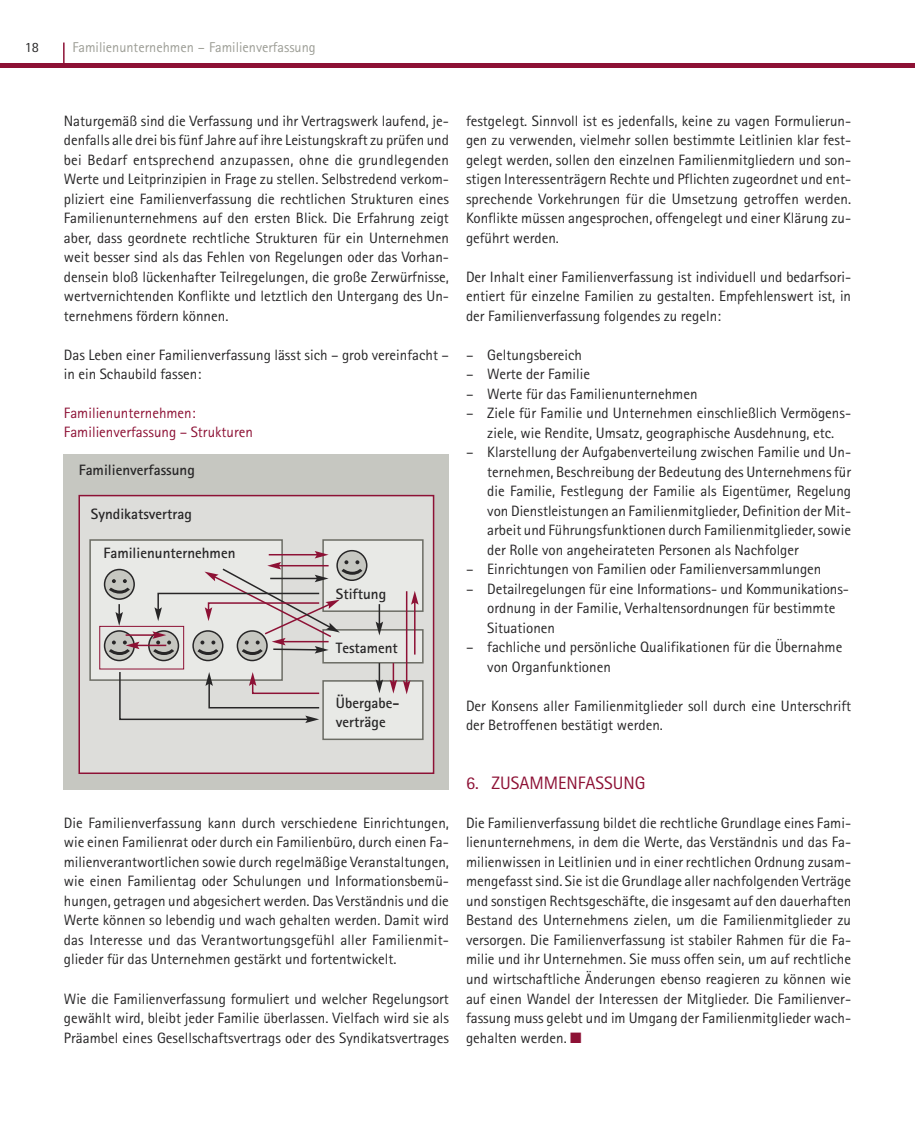
<style>
.page{position:relative;width:915px;height:1127px;background:#fff}
.page>*{position:absolute;margin:0;border:0;box-sizing:border-box;transform-origin:0 0}
.t1{font:18px "Rotis Sans Serif";color:#8d1135}
.t2{font:15px/19.5px "Rotis Sans Serif";color:#272627;text-align:justify}
.t3{font:700 15px/19.5px "Rotis Sans Serif";color:#272627}
.t4{font:15px/19.5px "Rotis Sans Serif";color:#8d1135}
.t5{font:14.25px "Rotis Sans Serif";color:#9c9d95}
.t6{font:14.25px "Rotis Sans Serif";color:#272627}
.s1{color:#8d1135}
</style>
<div class="page">
<hr style="left:0;top:64px;width:914px;height:4px;background:#8d1135">
<hr style="left:63px;top:43px;width:2px;height:21px;background:#8d1135">
<div style="left:64px;top:454px;width:385px;height:335px;background:#c6c7c1"></div>
<div style="left:80px;top:496px;width:352px;height:276px;background:#ddddda"></div>
<div style="left:78px;top:495px;width:356px;height:279px;border:2px solid #8d1135"></div>
<div style="left:91px;top:541px;width:190px;height:138px;background:#e8e9e6"></div>
<div style="left:89px;top:539px;width:194px;height:142px;border:2px solid #6c6d65"></div>
<div style="left:324px;top:541px;width:98px;height:69px;background:#e8e9e6"></div>
<div style="left:322px;top:539px;width:101px;height:73px;border:2px solid #6c6d65"></div>
<div style="left:324px;top:630px;width:98px;height:32px;background:#e8e9e6"></div>
<div style="left:322px;top:629px;width:101px;height:34px;border:2px solid #6c6d65"></div>
<div style="left:324px;top:682px;width:98px;height:56px;background:#e8e9e6"></div>
<div style="left:322px;top:680px;width:101px;height:60px;border:2px solid #6c6d65"></div>
<div style="left:99px;top:626px;width:85px;height:43px;border:1px solid #8d1135"></div>
<hr style="left:378px;top:604px;width:2px;height:20px;background:#272627">
<svg style="left:375px;top:621px;width:8px;height:14px"></svg>
<svg style="left:375px;top:663px;width:8px;height:30px"></svg>
<svg style="left:389px;top:663px;width:8px;height:31px"></svg>
<hr style="left:406px;top:591px;width:1px;height:92px;background:#8d1135">
<svg style="left:403px;top:680px;width:7px;height:14px"></svg>
<hr style="left:414px;top:602px;width:1px;height:52px;background:#8d1135">
<svg style="left:411px;top:591px;width:7px;height:14px"></svg>
<svg style="left:118px;top:670px;width:202px;height:53px"></svg>
<svg style="left:104px;top:550px;width:263px;height:111px"></svg>
<p class="t6" style="left:25px;top:43px;width:16px">18</p>
<p class="t5" style="left:72px;top:43px;width:245px">Familienunternehmen – Familienverfassung</p>
<p class="t2" style="left:64px;top:112px;width:386px">Naturgemäß sind die Verfassung und ihr Vertragswerk laufend, je&shy;denfalls alle drei bis fünfJahre auf ihre Leistungskraft zu prüfen und bei Bedarf entsprechend anzupassen, ohne die grundlegenden Werte und Leitprinzipien in Frage zu stellen. Selbstredend verkom&shy;pliziert eine Familienverfassung die rechtlichen Strukturen eines Familienunternehmens auf den ersten Blick. Die Erfahrung zeigt aber, dass geordnete rechtliche Strukturen für ein Unternehmen weit besser sind als das Fehlen von Regelungen oder das Vorhan&shy;densein bloß lückenhafter Teilregelungen, die große Zerwürfnisse, wertvernichtenden Konflikte und letztlich den Untergang des Un&shy;ternehmens fördern können.</p>
<p class="t2" style="left:64px;top:346px;width:386px">Das Leben einer Familienverfassung lässt sich – grob vereinfacht – in ein Schaubild fassen:</p>
<p class="t4" style="left:64px;top:404px;width:190px">Familienunternehmen:<br>Familienverfassung – Strukturen</p>
<p class="t3" style="left:79px;top:462px;width:118px">Familienverfassung</p>
<p class="t3" style="left:91px;top:505px;width:103px">Syndikatsvertrag</p>
<p class="t3" style="left:103px;top:545px;width:133px">Familienunternehmen</p>
<p class="t3" style="left:336px;top:585px;width:52px">Stiftung</p>
<p class="t3" style="left:336px;top:639px;width:63px">Testament</p>
<p class="t3" style="left:336px;top:694px;width:65px">Übergabe&shy;verträge</p>
<p class="t2" style="left:64px;top:814px;width:386px">Die Familienverfassung kann durch verschiedene Einrichtungen, wie einen Familienrat oder durch ein Familienbüro, durch einen Fa&shy;milienverantwortlichen sowie durch regelmäßige Veranstaltungen, wie einen Familientag oder Schulungen und Informationsbemü&shy;hungen, getragen und abgesichert werden. Das Verständnis und die Werte können so lebendig und wach gehalten werden. Damit wird das Interesse und das Verantwortungsgefühl aller Familienmit&shy;glieder für das Unternehmen gestärkt und fortentwickelt.</p>
<p class="t2" style="left:64px;top:990px;width:386px">Wie die Familienverfassung formuliert und welcher Regelungsort gewählt wird, bleibt jeder Familie überlassen. Vielfach wird sie als Präambel eines Gesellschaftsvertrags oder des Syndikatsvertrages</p>
<p class="t2" style="left:466px;top:112px;width:386px">festgelegt. Sinnvoll ist es jedenfalls, keine zu vagen Formulierun&shy;gen zu verwenden, vielmehr sollen bestimmte Leitlinien klar fest&shy;gelegt werden, sollen den einzelnen Familienmitgliedern und son&shy;stigen Interessenträgern Rechte und Pflichten zugeordnet und ent&shy;sprechende Vorkehrungen für die Umsetzung getroffen werden.<br>Konflikte müssen angesprochen, offengelegt und einer Klärung zu&shy;geführt werden.</p>
<p class="t2" style="left:466px;top:268px;width:386px">Der Inhalt einer Familienverfassung ist individuell und bedarfsori&shy;entiert für einzelne Familien zu gestalten. Empfehlenswert ist, in der Familienverfassung folgendes zu regeln:</p>
<p class="t2" style="left:466px;top:346px;width:117px">– Geltungsbereich</p>
<p class="t2" style="left:466px;top:366px;width:126px">– Werte der Familie</p>
<p class="t2" style="left:466px;top:385px;width:233px">– Werte für das Familienunternehmen</p>
<p class="t2" style="left:466px;top:405px;width:386px;text-align:center">– Ziele für Familie und Unternehmen einschließlich Vermögens&shy;ziele, wie Rendite, Umsatz, geographische Ausdehnung, etc.</p>
<p class="t2" style="left:487px;top:444px;width:365px;text-indent:-21px">– Klarstellung der Aufgabenverteilung zwischen Familie und Un&shy;ternehmen, Beschreibung der Bedeutung des Unternehmens für die Familie, Festlegung der Familie als Eigentümer, Regelung von Dienstleistungen an Familienmitglieder, Definition der Mit&shy;arbeit und Führungsfunktionen durch Familienmitglieder, sowie der Rolle von angeheirateten Personen als Nachfolger</p>
<p class="t2" style="left:466px;top:561px;width:357px">– Einrichtungen von Familien oder Familienversammlungen</p>
<p class="t2" style="left:487px;top:580px;width:363px;text-align:left;text-indent:-21px">– Detailregelungen für eine Informations- und Kommunikations&shy;ordnung in der Familie, Verhaltensordnungen für bestimmte<br>Situationen</p>
<p class="t2" style="left:487px;top:639px;width:356px;text-indent:-21px">– fachliche und persönliche Qualifikationen für die Übernahme von Organfunktionen</p>
<p class="t2" style="left:466px;top:697px;width:386px">Der Konsens aller Familienmitglieder soll durch eine Unterschrift der Betroffenen bestätigt werden.</p>
<p class="t1" style="left:466px;top:776px;width:181px">6. ZUSAMMENFASSUNG</p>
<p class="t2" style="left:466px;top:814px;width:386px">Die Familienverfassung bildet die rechtliche Grundlage eines Fami&shy;lienunternehmens, in dem die Werte, das Verständnis und das Fa&shy;milienwissen in Leitlinien und in einer rechtlichen Ordnung zusam&shy;mengefasst sind. Sie ist die Grundlage aller nachfolgenden Verträge und sonstigen Rechtsgeschäfte, die insgesamt auf den dauerhaften Bestand des Unternehmens zielen, um die Familienmitglieder zu versorgen. Die Familienverfassung ist stabiler Rahmen für die Fa&shy;milie und ihr Unternehmen. Sie muss offen sein, um auf rechtliche und wirtschaftliche Änderungen ebenso reagieren zu können wie auf einen Wandel der Interessen der Mitglieder. Die Familienver&shy;fassung muss gelebt und im Umgang der Familienmitglieder wach&shy;gehalten werden. <span class="s1">■</span></p>
</div>
